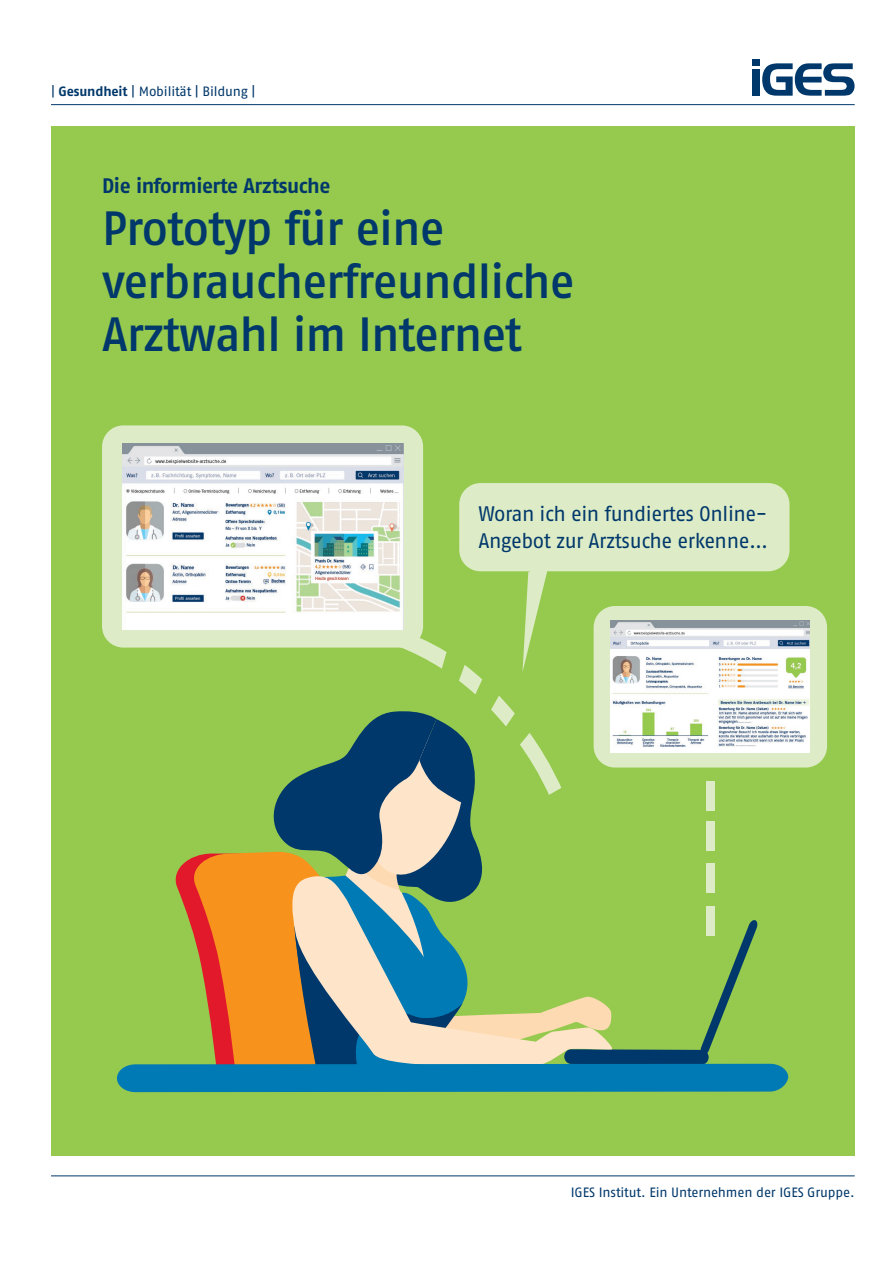
<style>
.page{position:relative;width:893px;height:1263px;background:#fff}
.page>*{position:absolute;margin:0;border:0;box-sizing:border-box;transform-origin:0 0}
.t1{font:48px/52.5px "Fago No Med";letter-spacing:-.02em;color:#01386b}
.t2{font:21px/27px "Fago No";letter-spacing:-.02em;color:#01386b}
.t3{font:700 21px "Fago No";letter-spacing:-.02em;color:#01386b}
.t4{font:13.5px "Fago No";letter-spacing:-.01em;color:#01386b}
.s1{font-weight:700}
</style>
<div class="page">
<div style="left:51px;top:126px;width:803px;height:1029px;background:#96ca4e"></div>
<hr style="left:51px;top:1175px;width:804px;height:1px;background:#01386b">
<hr style="left:51px;top:104px;width:804px;height:1px;background:#01386b">
<div style="left:753px;top:69px;width:7px;height:27px;background:#01386b"></div>
<div style="left:753px;top:60px;width:7px;height:6px;background:#01386b"></div>
<svg style="left:762px;top:63px;width:93px;height:33px"></svg>
<div style="left:594px;top:606px;width:233px;height:161px;background:#ddecc7;border-radius:21px"></div>
<img style="left:788px;top:620px;width:22px;height:133px">
<div style="left:102px;top:425px;width:321px;height:222px;background:#ddecc7;border-radius:21px"></div>
<img style="left:122px;top:443px;width:281px;height:123px">
<div style="left:459px;top:483px;width:330px;height:88px;background:#ddecc7;border-radius:21px"></div>
<svg style="left:117px;top:566px;width:671px;height:526px"></svg>
<p class="t4" style="left:51px;top:83px;width:206px">| <span class="s1">Gesundheit</span> | Mobilität | Bildung |</p>
<h2 class="t3" style="left:102px;top:173px;width:230px">Die informierte Arztsuche</h2>
<h1 class="t1" style="left:102px;top:202px;width:474px">Prototyp für eine verbraucherfreundliche<br>Arztwahl im Internet</h1>
<h2 class="t2" style="left:478px;top:500px;width:291px">Woran ich ein fundiertes Online-<br>Angebot zur Arztsuche erkenne…</h2>
<p class="t4" style="left:571px;top:1185px;width:285px">IGES Institut. Ein Unternehmen der IGES Gruppe.</p>
</div>
